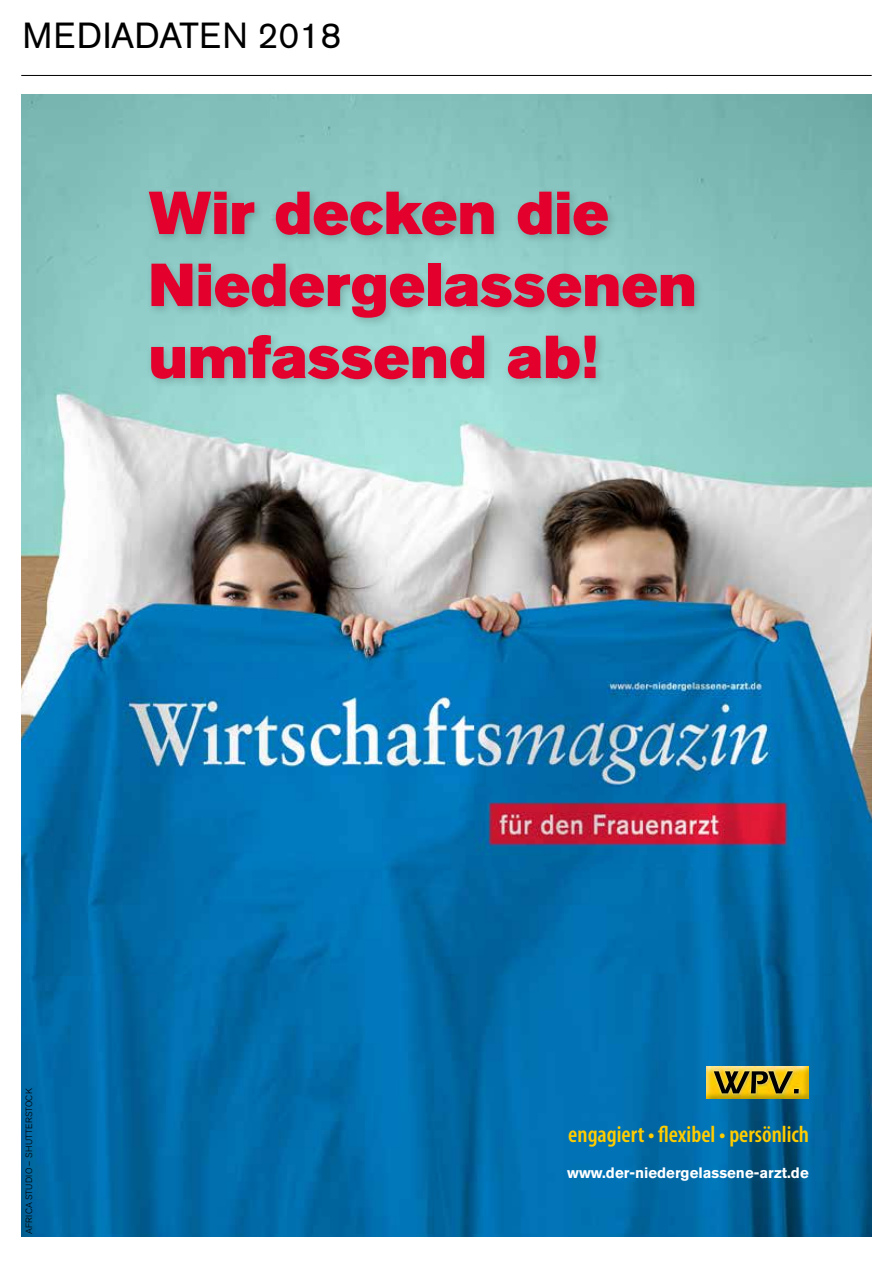
<style>
.page{position:relative;width:893px;height:1263px;background:#fff}
.page>*{position:absolute;margin:0;border:0;box-sizing:border-box;transform-origin:0 0}
.t1{font:60px/72px "Akzidenz Grotesk BQ Super";letter-spacing:.005em;color:#e4002c}
.t2{font:36px "Akzidenz Grotesk BQ";color:#000}
.t3{font:600 condensed 23.4px "Myriad Pro";color:#fc0}
.t4{font:700 15px "Akzidenz Grotesk BQ";color:#fff}
.t5{font:300 9px "Akzidenz Grotesk BQ";letter-spacing:.03em;color:#000}
</style>
<div class="page">
<img style="left:21px;top:94px;width:851px;height:883px">
<hr style="left:21px;top:75px;width:851px;height:1px;background:#000">
<div style="left:144px;top:187px;width:561px;height:203px;background:#000;opacity:.2"></div>
<img style="left:21px;top:977px;width:851px;height:259px">
<img style="left:459px;top:788px;width:370px;height:78px">
<img style="left:706px;top:1066px;width:102px;height:32px">
<img style="left:714px;top:1071px;width:85px;height:22px">
<p class="t2" style="left:23px;top:15px;width:320px">MEDIADATEN 2018</p>
<p class="t1" style="left:149px;top:177px;width:550px">Wir decken die<br>Niedergelassenen umfassend ab!</p>
<p class="t5" style="left:24px;top:1234px;width:147px;rotate:-90deg">AFRICA STUDIO – SHUTTERSTOCK</p>
<p class="t3" style="left:568px;top:1120px;width:242px">engagiert • flexibel • persönlich</p>
<p class="t4" style="left:567px;top:1164px;width:243px">www.der-niedergelassene-arzt.de</p>
</div>
